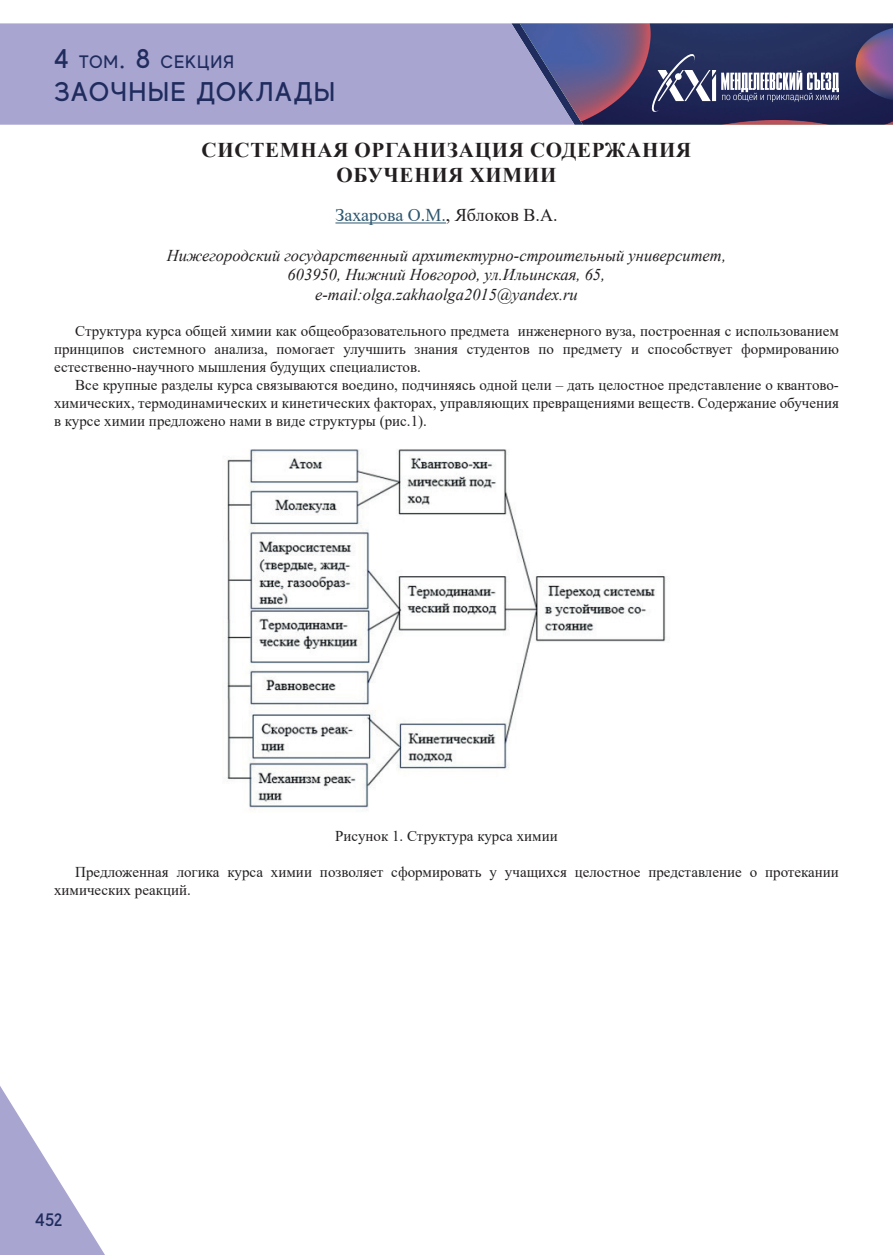
<style>
.page{position:relative;width:893px;height:1255px;background:#fff}
.page>*{position:absolute;margin:0;border:0;box-sizing:border-box;transform-origin:0 0}
.t1{font:500 27px "MADE Evolve Sans";letter-spacing:.05em;color:#1f2c5d}
.t2{font:700 21px/25.2px "Times New Roman";letter-spacing:.035em;color:#231f20;text-align:center}
.t3{font:18px "Times New Roman";color:#2e576f}
.t4{font:500 18px "MADE Evolve Sans";letter-spacing:.05em;color:#1f2c5d}
.t5{font:italic 16.5px/19.8px "Times New Roman";color:#231f20;text-align:center}
.t6{font:15px/18px "Times New Roman";color:#231f20;text-align:justify}
.s1{font-size:27px}
.s2{color:#231f20}
</style>
<div class="page">
<div style="left:0;top:23px;width:511px;height:102px;background:#a9a5d1"></div>
<svg style="left:0;top:1086px;width:105px;height:168px"></svg>
<svg style="left:511px;top:23px;width:382px;height:102px;background:#51507b"></svg>
<hr style="left:335px;top:222px;width:111px;height:1px;background:#2e576f">
<img style="left:227px;top:449px;width:439px;height:361px">
<p class="t4" style="left:54px;top:51px;width:182px"><span class="s1">4</span> ТОМ<span class="s1">. 8</span> СЕКЦИЯ</p>
<h1 class="t1" style="left:54px;top:74px;width:283px">ЗАОЧНЫЕ ДОКЛАДЫ</h1>
<h2 class="t2" style="left:201px;top:137px;width:491px">СИСТЕМНАЯ ОРГАНИЗАЦИЯ СОДЕРЖАНИЯ<br>ОБУЧЕНИЯ ХИМИИ</h2>
<p class="t3" style="left:335px;top:202px;width:224px">Захарова О.М.<span class="s2">, Яблоков В.А.</span></p>
<p class="t5" style="left:167px;top:245px;width:561px">Нижегородский государственный архитектурно-строительный университет,<br>603950, Нижний Новгород, ул.Ильинская, 65, e-mail:olga.zakhaolga2015@yandex.ru</p>
<p class="t6" style="left:54px;top:322px;width:786px;text-indent:21px">Структура курса общей химии как общеобразовательного предмета инженерного вуза, построенная с использованием принципов системного анализа, помогает улучшить знания студентов по предмету и способствует формированию естественно-научного мышления будущих специалистов.</p>
<p class="t6" style="left:54px;top:376px;width:786px;text-indent:21px">Все крупные разделы курса связываются воедино, подчиняясь одной цели – дать целостное представление о квантово&shy;химических, термодинамических и кинетических факторах, управляющих превращениями веществ. Содержание обучения в курсе химии предложено нами в виде структуры (рис.1).</p>
<p class="t6" style="left:335px;top:826px;width:224px">Рисунок 1. Структура курса химии</p>
<p class="t6" style="left:54px;top:862px;width:786px;text-indent:21px">Предложенная логика курса химии позволяет сформировать у учащихся целостное представление о протекании химических реакций.</p>
<p class="t4" style="left:35px;top:1208px;width:29px">452</p>
</div>
